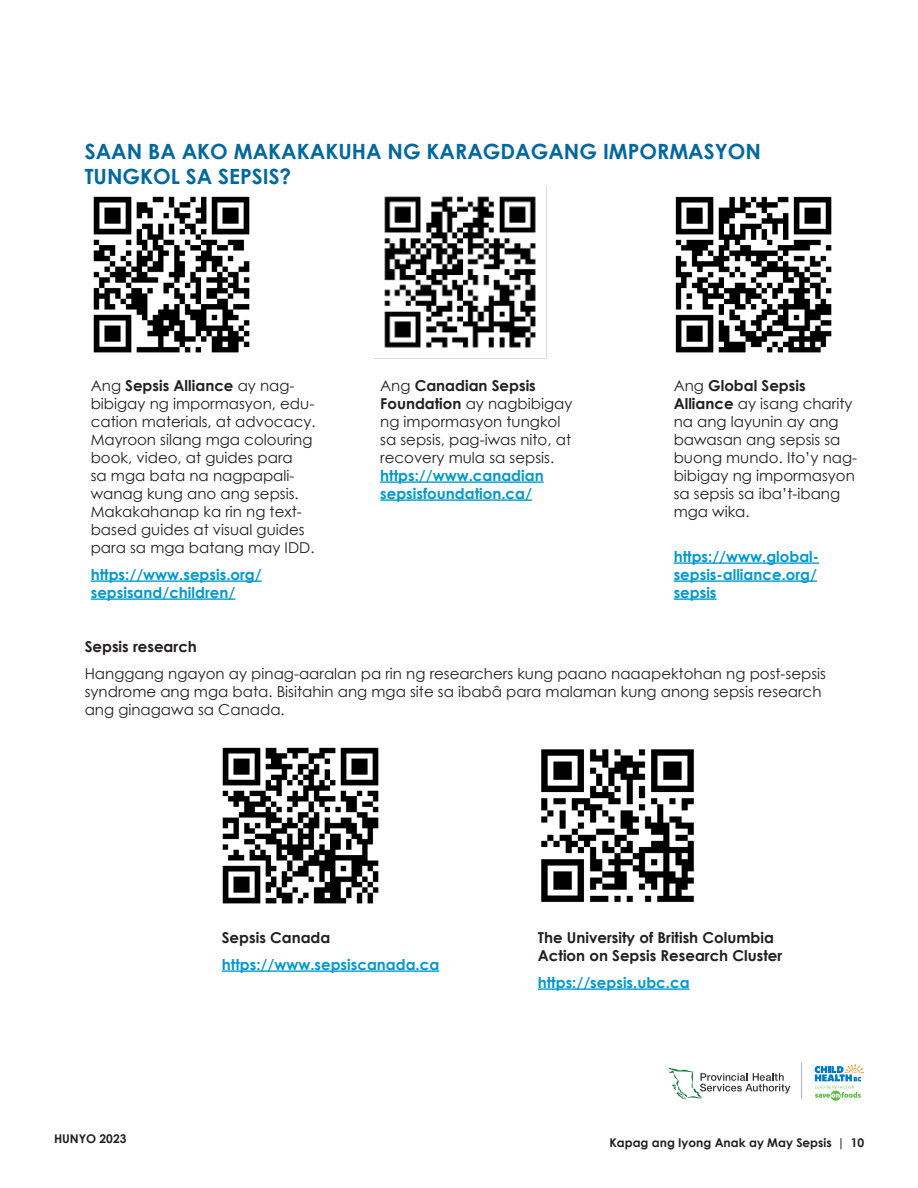
<style>
.page{position:relative;width:918px;height:1188px;background:#fff}
.page>*{position:absolute;margin:0;border:0;box-sizing:border-box;transform-origin:0 0}
.t1{font:700 21px/25.2px "Century Gothic";color:#00689f}
.t2{font:15px/18px "Century Gothic";color:#231f20}
.t3{font:700 15px/18px "Century Gothic";color:#09c}
.t4{font:700 15px/18px "Century Gothic";color:#231f20}
.t5{font:700 12px "Century Gothic";color:#231f20}
.s1{font-weight:700}
</style>
<div class="page">
<svg style="left:815px;top:1064px;width:49px;height:37px"></svg>
<svg style="left:669px;top:1068px;width:121px;height:31px"></svg>
<hr style="left:801px;top:1063px;width:1px;height:36px;background:#231f20">
<hr style="left:91px;top:580px;width:171px;height:2px;background:#09c">
<hr style="left:91px;top:598px;width:144px;height:2px;background:#09c">
<hr style="left:674px;top:562px;width:145px;height:2px;background:#09c">
<hr style="left:674px;top:580px;width:143px;height:2px;background:#09c">
<hr style="left:674px;top:598px;width:43px;height:2px;background:#09c">
<hr style="left:380px;top:481px;width:164px;height:2px;background:#09c">
<hr style="left:380px;top:499px;width:152px;height:2px;background:#09c">
<hr style="left:538px;top:988px;width:152px;height:2px;background:#09c">
<img style="left:222px;top:747px;width:157px;height:157px">
<img style="left:541px;top:749px;width:153px;height:153px">
<hr style="left:222px;top:970px;width:217px;height:2px;background:#09c">
<img style="left:93px;top:196px;width:157px;height:157px">
<img style="left:675px;top:196px;width:157px;height:157px">
<img style="left:374px;top:186px;width:173px;height:173px">
<p class="t1" style="left:85px;top:138px;width:678px">SAAN BA AKO MAKAKAKUHA NG KARAGDAGANG IMPORMASYON<br>TUNGKOL SA SEPSIS?</p>
<p class="t2" style="left:91px;top:376px;width:227px">Ang <span class="s1">Sepsis Alliance</span> ay nag&shy;bibigay ng impormasyon, edu&shy;cation materials, at advocacy.<br>Mayroon silang mga colouring book, video, at guides para<br>sa mga bata na nagpapali&shy;wanag kung ano ang sepsis.<br>Makakahanap ka rin ng text&shy;based guides at visual guides para sa mga batang may IDD.</p>
<p class="t3" style="left:91px;top:565px;width:172px">https://www.sepsis.org/ sepsisand/children/</p>
<p class="t2" style="left:380px;top:376px;width:194px">Ang <span class="s1">Canadian Sepsis<br>Foundation</span> ay nagbibigay ng impormasyon tungkol sa sepsis, pag-iwas nito, at recovery mula sa sepsis.</p>
<p class="t3" style="left:380px;top:466px;width:165px">https://www.canadian sepsisfoundation.ca/</p>
<p class="t2" style="left:674px;top:376px;width:185px">Ang <span class="s1">Global Sepsis<br>Alliance</span> ay isang charity na ang layunin ay ang bawasan ang sepsis sa buong mundo. Ito’y nag&shy;bibigay ng impormasyon sa sepsis sa iba’t-ibang mga wika.</p>
<p class="t3" style="left:674px;top:547px;width:147px">https://www.global&shy;sepsis-alliance.org/ sepsis</p>
<p class="t4" style="left:85px;top:637px;width:114px">Sepsis research</p>
<p class="t2" style="left:85px;top:664px;width:743px">Hanggang ngayon ay pinag-aaralan pa rin ng researchers kung paano naaapektohan ng post-sepsis syndrome ang mga bata. Bisitahin ang mga site sa ibabâ para malaman kung anong sepsis research ang ginagawa sa Canada.</p>
<p class="t4" style="left:222px;top:928px;width:110px">Sepsis Canada</p>
<p class="t3" style="left:222px;top:955px;width:219px">https://www.sepsiscanada.ca</p>
<p class="t4" style="left:538px;top:928px;width:246px">The University of British Columbia<br>Action on Sepsis Research Cluster</p>
<p class="t3" style="left:538px;top:973px;width:153px">https://sepsis.ubc.ca</p>
<p class="t5" style="left:54px;top:1130px;width:74px">HUNYO 2023</p>
<p class="t5" style="left:609px;top:1133px;width:256px">Kapag ang Iyong Anak ay May Sepsis | 10</p>
</div>
